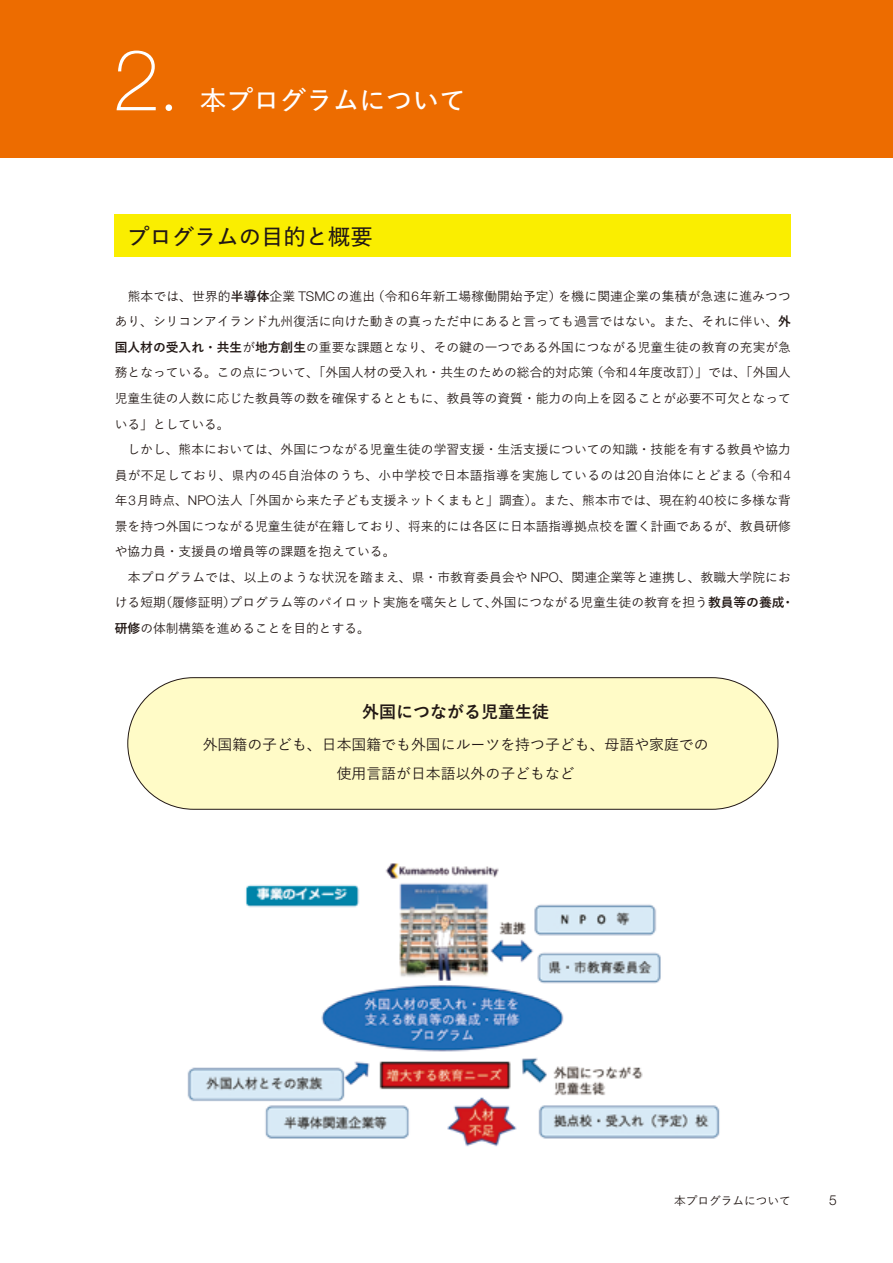
<style>
.page{position:relative;width:893px;height:1263px;background:#fff}
.page>*{position:absolute;margin:0;border:0;box-sizing:border-box;transform-origin:0 0}
.t1{font:100 85.05px "Helvetica Neue LT Std";color:#fff}
.t2{font:600 26.55px "Yu Go Pr 6 N";color:#fff}
.t3{font:600 22.35px "Yu Go Pr 6 N";color:#221815}
.t4{font:700 16.95px "Yu Go Pr 6 N";color:#221815}
.t5{font:500 14.85px/28.7px "Yu Go Pr 6 N";color:#221815;text-align:center}
.t6{font:300 13.8px "Helvetica Neue LT Std";color:#221815}
.t7{font:500 12.75px/25.5px "Yu Go Pr 6 N";color:#221815}
.t8{font:500 11.7px "Yu Go Pr 6 N";color:#221815}
.s1{font-family:"Avenir";font-weight:300;font-size:68.1px}
.s2{font-weight:700}
.s3{font-family:"Helvetica Neue LT Std";font-weight:300;font-size:13.35px}
</style>
<div class="page">
<div style="left:0;top:0;width:893px;height:157px;background:#ed6c00"></div>
<div style="left:128px;top:678px;width:650px;height:131px;background:#fffbc7;border-radius:66px"></div>
<div style="left:128px;top:677px;width:650px;height:132px;border:1px solid #221815;border-radius:66px"></div>
<div style="left:115px;top:214px;width:676px;height:43px;background:#faee00"></div>
<img style="left:187px;top:863px;width:533px;height:284px">
<h1 class="t1" style="left:113px;top:31px;width:66px">2<span class="s1">.</span></h1>
<h2 class="t2" style="left:200px;top:75px;width:267px">本プログラムについて</h2>
<h3 class="t3" style="left:127px;top:216px;width:247px">プログラムの目的と概要</h3>
<p class="t7" style="left:115px;top:282px;width:681px">　熊本では、世界的<span class="s2">半導体</span>企業 <span class="s3">TSMC</span>の進出（令和<span class="s3">6</span>年新工場稼働開始予定）を機に関連企業の集積が急速に進みつつあり、シリコンアイランド九州復活に向けた動きの真っただ中にあると言っても過言ではない。また、それに伴い、<span class="s2">外国人材の受入れ・共生</span>が<span class="s2">地方創生</span>の重要な課題となり、その鍵の一つである外国につながる児童生徒の教育の充実が急務となっている。この点について、「外国人材の受入れ・共生のための総合的対応策（令和<span class="s3">4</span>年度改訂）」では、「外国人児童生徒の人数に応じた教員等の数を確保するとともに、教員等の資質・能力の向上を図ることが必要不可欠となっている」としている。<br>　しかし、熊本においては、外国につながる児童生徒の学習支援・生活支援についての知識・技能を有する教員や協力員が不足しており、県内の<span class="s3">45</span>自治体のうち、小中学校で日本語指導を実施しているのは<span class="s3">20</span>自治体にとどまる（令和<span class="s3">4</span>年<span class="s3">3</span>月時点、<span class="s3">NPO</span>法人「外国から来た子ども支援ネットくまもと」調査）。また、熊本市では、現在約<span class="s3">40</span>校に多様な背景を持つ外国につながる児童生徒が在籍しており、将来的には各区に日本語指導拠点校を置く計画であるが、教員研修や協力員・支援員の増員等の課題を抱えている。<br>　本プログラムでは、以上のような状況を踏まえ、県・市教育委員会や <span class="s3">NPO</span>、関連企業等と連携し、教職大学院における短期（履修証明）プログラム等のパイロット実施を嚆矢として、外国につながる児童生徒の教育を担う<span class="s2">教員等の養成・研修</span>の体制構築を進めることを目的とする。</p>
<h3 class="t4" style="left:362px;top:702px;width:189px">外国につながる児童生徒</h3>
<p class="t5" style="left:203px;top:728px;width:507px">外国籍の子ども、日本国籍でも外国にルーツを持つ子ども、母語や家庭での使用言語が日本語以外の子どもなど</p>
<p class="t8" style="left:674px;top:1190px;width:118px">本プログラムについて</p>
<p class="t6" style="left:829px;top:1192px;width:9px">5</p>
</div>
